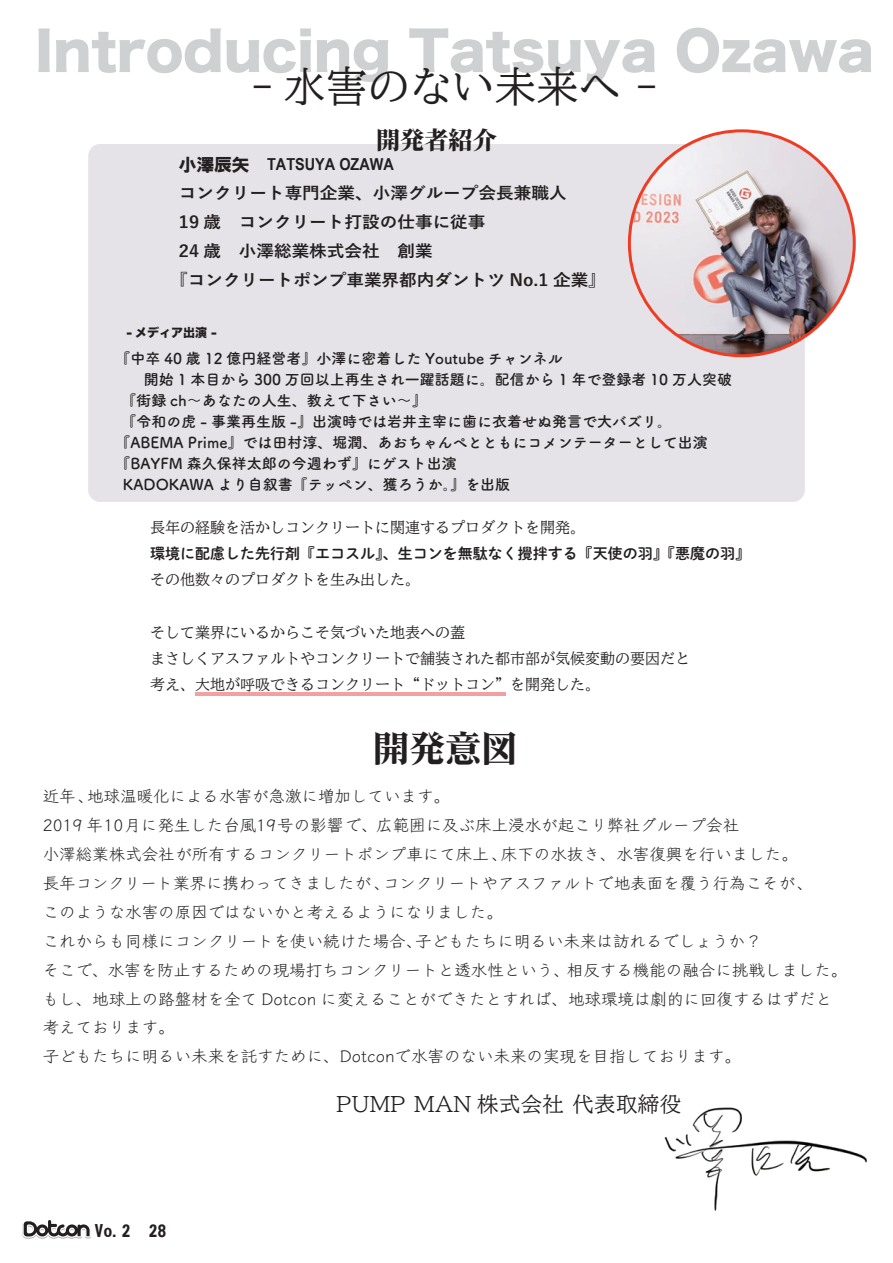
<style>
.page{position:relative;width:893px;height:1263px;background:#fff}
.page>*{position:absolute;margin:0;border:0;box-sizing:border-box;transform-origin:0 0}
.t1{font:52.35px "Hira Kaku Std N W8";color:#cfd0d2}
.t2{font:500 42.15px "TBUD Min Std";color:#231f20}
.t3{font:700 36px "VDL V7 Mincho Extra";color:#231f20}
.t4{font:800 24.15px "Source Han Serif";color:#231f20}
.t5{font:500 21px "TBUD Min Std";letter-spacing:.02em;color:#231f20}
.t6{font:18px "TA kakugo gf 03";color:#231f20}
.t7{font:500 16.5px/28.8px "Klee";color:#231f20}
.t8{font:700 16.5px "Yu Go";color:#231f20;scale:1.07 1}
.t9{font:700 16.5px "Arial Narrow";color:#231f20;scale:1.07 1}
.t10{font:700 15px "Tsuku A Rd Gothic";color:#231f20}
.t11{font:500 15px/26.2px "TBUD Min Std";color:#231f20}
.t12{font:15px "DNP Shuei M Go Std B";color:#231f20}
.t13{font:12px "Hira Kaku Std W8";color:#231f20}
.s1{font-family:"TA kakugo gf 03";font-weight:400}
</style>
<div class="page">
<img style="left:664px;top:1107px;width:203px;height:104px">
<div style="left:88px;top:144px;width:717px;height:358px;background:#e5e3e7;border-radius:12px"></div>
<hr style="left:195px;top:692px;width:311px;height:3px;background:#f3a0a2">
<img style="left:629px;top:131px;width:225px;height:225px;border-radius:112px">
<svg style="left:22px;top:1220px;width:69px;height:19px"></svg>
<h1 class="t1" style="left:35px;top:22px;width:840px">Introducing Tatsuya Ozawa</h1>
<h2 class="t2" style="left:252px;top:53px;width:407px">- 水害のない未来へ -</h2>
<h3 class="t4" style="left:376px;top:126px;width:122px">開発者紹介</h3>
<p class="t9" style="left:179px;top:152px;width:202px"><span class="s1">小澤辰矢</span> TATSUYA OZAWA</p>
<p class="t8" style="left:179px;top:184px;width:364px">コンクリート専門企業、小澤グループ会長兼職人</p>
<p class="t8" style="left:179px;top:213px;width:288px">19 歳　コンクリート打設の仕事に従事</p>
<p class="t8" style="left:179px;top:242px;width:239px">24 歳　小澤総業株式会社　創業</p>
<p class="t8" style="left:170px;top:271px;width:409px">『コンクリートポンプ車業界都内ダントツ No.1 企業』</p>
<p class="t13" style="left:126px;top:326px;width:92px">- メディア出演 -</p>
<p class="t10" style="left:115px;top:347px;width:449px">『中卒 40 歳 12 億円経営者』小澤に密着した Youtube チャンネル</p>
<p class="t10" style="left:129px;top:368px;width:604px">　開始 1 本目から 300 万回以上再生され一躍話題に。配信から 1 年で登録者 10 万人突破</p>
<p class="t10" style="left:121px;top:389px;width:307px">『街録 ch～あなたの人生、教えて下さい～』</p>
<p class="t10" style="left:121px;top:410px;width:552px">『令和の虎 - 事業再生版 -』出演時では岩井主宰に歯に衣着せぬ発言で大バズリ。</p>
<p class="t10" style="left:115px;top:431px;width:594px">『ABEMA Prime』では田村淳、堀潤、あおちゃんぺとともにコメンテーターとして出演</p>
<p class="t10" style="left:115px;top:452px;width:343px">『BAYFM 森久保祥太郎の今週わず』にゲスト出演</p>
<p class="t10" style="left:123px;top:473px;width:389px">KADOKAWA より自叙書『テッペン、獲ろうか。』を出版</p>
<p class="t11" style="left:150px;top:514px;width:436px">長年の経験を活かしコンクリートに関連するプロダクトを開発。</p>
<p class="t12" style="left:150px;top:542px;width:601px">環境に配慮した先行剤『エコスル』、生コンを無駄なく攪拌する『天使の羽』『悪魔の羽』</p>
<p class="t11" style="left:150px;top:566px;width:271px">その他数々のプロダクトを生み出した。</p>
<p class="t11" style="left:150px;top:619px;width:541px">そして業界にいるからこそ気づいた地表への蓋<br>まさしくアスファルトやコンクリートで舗装された都市部が気候変動の要因だと考え、大地が呼吸できるコンクリート“ドットコン”を開発した。</p>
<h3 class="t3" style="left:373px;top:724px;width:145px">開発意図</h3>
<p class="t7" style="left:43px;top:781px;width:806px">近年、地球温暖化による水害が急激に増加しています。<br>2019 年10月に発生した台風19号の影響で、広範囲に及ぶ床上浸水が起こり弊社グループ会社<br>小澤総業株式会社が所有するコンクリートポンプ車にて床上、床下の水抜き、水害復興を行いました。<br>長年コンクリート業界に携わってきましたが、コンクリートやアスファルトで地表面を覆う行為こそが、<br>このような水害の原因ではないかと考えるようになりました。<br>これからも同様にコンクリートを使い続けた場合、子どもたちに明るい未来は訪れるでしょうか？<br>そこで、水害を防止するための現場打ちコンクリートと透水性という、相反する機能の融合に挑戦しました。もし、地球上の路盤材を全て Dotcon に変えることができたとすれば、地球環境は劇的に回復するはずだと考えております。<br>子どもたちに明るい未来を託すために、Dotconで水害のない未来の実現を目指しております。</p>
<p class="t5" style="left:336px;top:1088px;width:346px">PUMP MAN 株式会社 代表取締役</p>
<p class="t6" style="left:95px;top:1221px;width:73px">Vo.2　28</p>
</div>
